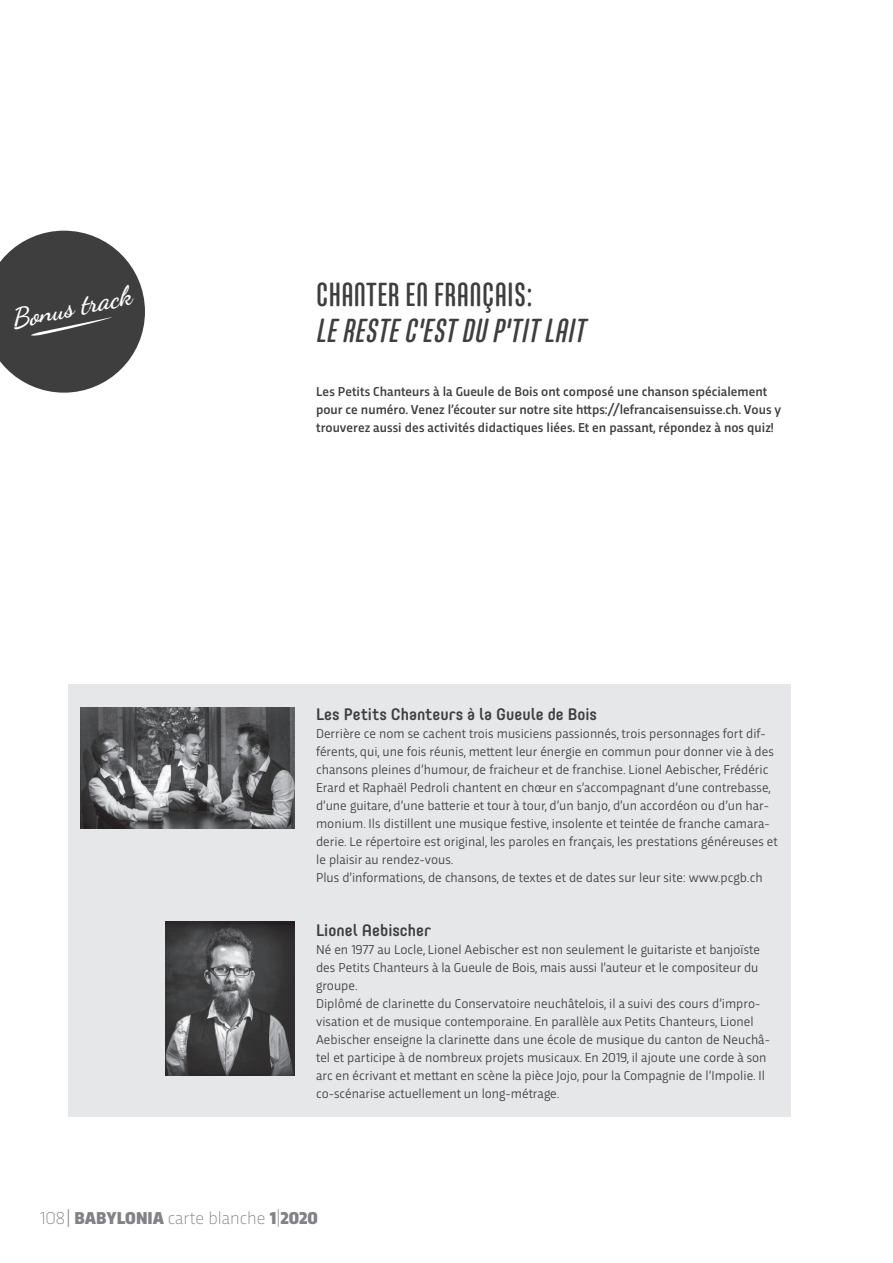
<style>
.page{position:relative;width:893px;height:1263px;background:#fff}
.page>*{position:absolute;margin:0;border:0;box-sizing:border-box;transform-origin:0 0}
.t1{font:italic 500 33px "Core Mellow 59 Cp";letter-spacing:.01em;color:#3e3e3f}
.t2{font:500 33px "Core Mellow 59 Cp";letter-spacing:.01em;color:#3e3e3f}
.t3{font:italic 700 26.7px "Dancing Script";color:#fff}
.t4{font:200 18px "Trasandina";color:#808285}
.t5{font:500 16.5px "Core Mellow 55";color:#3e3e3f}
.t6{font:13.5px/18px "Trasandina";color:#3e3e3f}
.t7{font:500 13.5px/18px "Trasandina";color:#3e3e3f}
.s1{font-weight:300}
.s2{font-weight:900}
</style>
<div class="page">
<svg style="left:0;top:231px;width:145px;height:162px"></svg>
<div style="left:68px;top:684px;width:723px;height:432px;background:#e6e7e9"></div>
<img style="left:81px;top:708px;width:214px;height:120px">
<img style="left:165px;top:921px;width:130px;height:154px">
<h2 class="t3" style="left:8px;top:304px;width:124px;rotate:-12deg">Bonus track</h2>
<h1 class="t2" style="left:316px;top:270px;width:218px">CHANTER EN FRANÇAIS:</h1>
<h1 class="t1" style="left:316px;top:306px;width:271px">LE RESTE C'EST DU P'TIT LAIT</h1>
<p class="t7" style="left:316px;top:381px;width:467px">Les Petits Chanteurs à la Gueule de Bois ont composé une chanson spécialement pour ce numéro. Venez l’écouter sur notre site https://lefrancaisensuisse.ch. Vous y trouverez aussi des activités didactiques liées. Et en passant, répondez à nos quiz!</p>
<p class="t5" style="left:316px;top:702px;width:283px">Les Petits Chanteurs à la Gueule de Bois</p>
<p class="t6" style="left:316px;top:723px;width:463px">Derrière ce nom se cachent trois musiciens passionnés, trois personnages fort dif&shy;férents, qui, une fois réunis, mettent leur énergie en commun pour donner vie à des chansons pleines d’humour, de fraicheur et de franchise. Lionel Aebischer, Frédéric Erard et Raphaël Pedroli chantent en chœur en s’accompagnant d’une contrebasse, d’une guitare, d’une batterie et tour à tour, d’un banjo, d’un accordéon ou d’un har&shy;monium. Ils distillent une musique festive, insolente et teintée de franche camara&shy;derie. Le répertoire est original, les paroles en français, les prestations généreuses et le plaisir au rendez-vous.<br>Plus d’informations, de chansons, de textes et de dates sur leur site: www.pcgb.ch</p>
<p class="t5" style="left:316px;top:918px;width:117px">Lionel Aebischer</p>
<p class="t6" style="left:316px;top:939px;width:455px">Né en 1977 au Locle, Lionel Aebischer est non seulement le guitariste et banjoïste des Petits Chanteurs à la Gueule de Bois, mais aussi l’auteur et le compositeur du groupe.<br>Diplômé de clarinette du Conservatoire neuchâtelois, il a suivi des cours d’impro&shy;visation et de musique contemporaine. En parallèle aux Petits Chanteurs, Lionel Aebischer enseigne la clarinette dans une école de musique du canton de Neuchâ&shy;tel et participe à de nombreux projets musicaux. En 2019, il ajoute une corde à son arc en écrivant et mettant en scène la pièce Jojo, pour la Compagnie de l’Impolie. Il co-scénarise actuellement un long-métrage.</p>
<h3 class="t4" style="left:40px;top:1205px;width:279px">108<span class="s1">|</span> <span class="s2">BABYLONIA</span> carte blanche <span class="s2">1</span>|<span class="s2">2020</span></h3>
</div>
